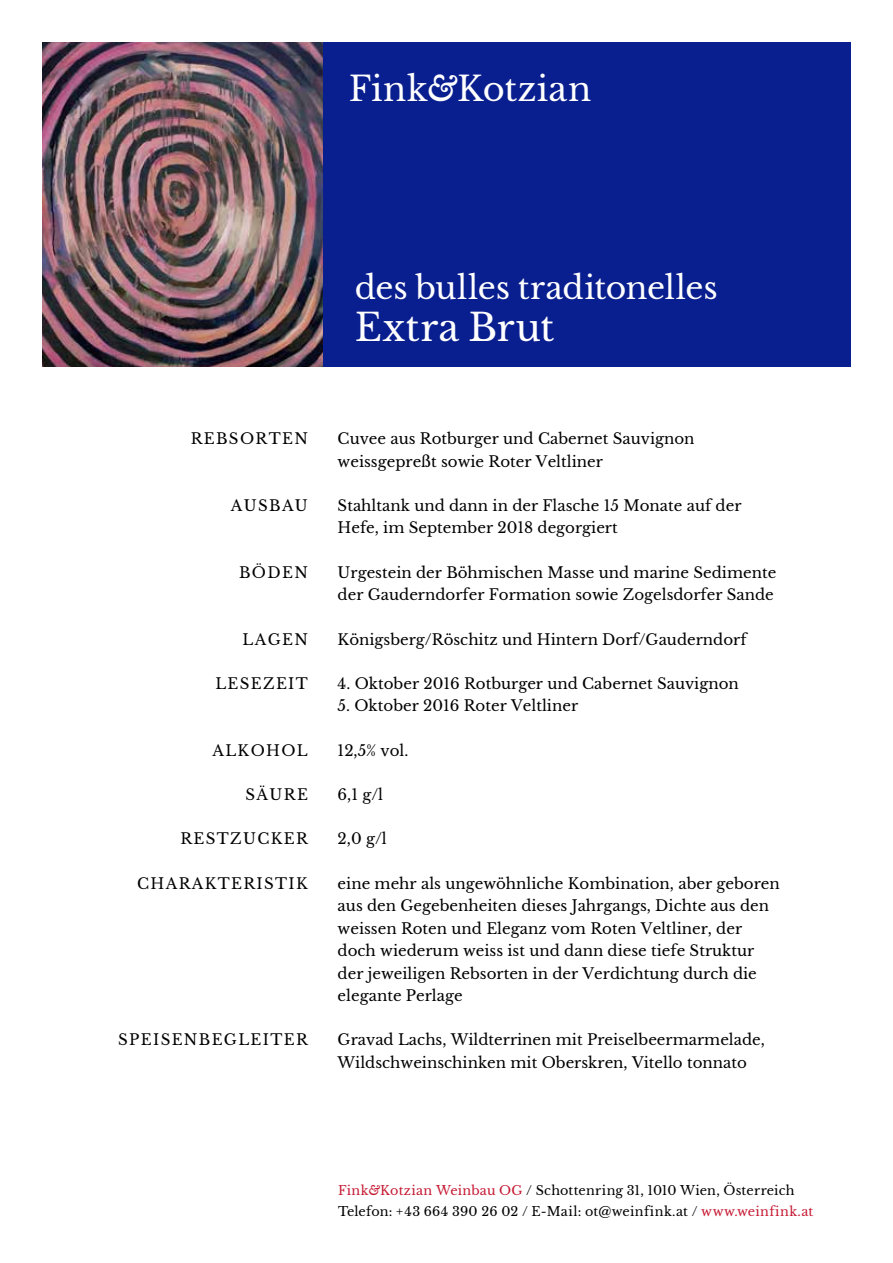
<style>
.page{position:relative;width:893px;height:1263px;background:#fff}
.page>*{position:absolute;margin:0;border:0;box-sizing:border-box;transform-origin:0 0}
.t1{font:37.5px "Libre Baskerville";letter-spacing:.01em;color:#fff}
.t2{font:33.75px "Libre Baskerville";letter-spacing:.005em;color:#fff}
.t3{font:31.5px "Libre Baskerville";letter-spacing:-.01em;color:#fff}
.t4{font:15px/22.5px "Libre Baskerville";color:#000}
.t5{font:15px "Libre Baskerville";letter-spacing:.09em;color:#000}
.t6{font:12.75px/21px "Libre Baskerville";letter-spacing:.015em;color:#000}
.s1{font-style:italic}
.s2{color:#c61932}
.s3{font-style:italic;color:#c61932}
</style>
<div class="page">
<img style="left:43px;top:43px;width:280px;height:324px">
<div style="left:323px;top:43px;width:527px;height:324px;background:#0a1f8f"></div>
<h2 class="t2" style="left:349px;top:68px;width:244px">Fink<span class="s1">&amp;</span>Kotzian</h2>
<h3 class="t3" style="left:355px;top:268px;width:364px">des bulles traditonelles</h3>
<h1 class="t1" style="left:355px;top:304px;width:201px">Extra Brut</h1>
<p class="t5" style="left:191px;top:429px;width:119px">REBSORTEN</p>
<p class="t4" style="left:338px;top:427px;width:358px">Cuvee aus Rotburger und Cabernet Sauvignon weissgepreßt sowie Roter Veltliner</p>
<p class="t4" style="left:231px;top:494px;width:78px">AUSBAU</p>
<p class="t4" style="left:338px;top:494px;width:405px">Stahltank und dann in der Flasche 15 Monate auf der<br>Hefe, im September 2018 degorgiert</p>
<p class="t4" style="left:239px;top:561px;width:70px">BÖDEN</p>
<p class="t4" style="left:338px;top:561px;width:440px">Urgestein der Böhmischen Masse und marine Sedimente der Gauderndorfer Formation sowie Zogelsdorfer Sande</p>
<p class="t4" style="left:243px;top:628px;width:67px">LAGEN</p>
<p class="t4" style="left:338px;top:628px;width:410px">Königsberg/Röschitz und Hintern Dorf/Gauderndorf</p>
<p class="t5" style="left:215px;top:674px;width:94px">LESEZEIT</p>
<p class="t4" style="left:338px;top:672px;width:403px">4. Oktober 2016 Rotburger und Cabernet Sauvignon</p>
<p class="t4" style="left:338px;top:695px;width:242px">5. Oktober 2016 Roter Veltliner</p>
<p class="t5" style="left:212px;top:741px;width:97px">ALKOHOL</p>
<p class="t4" style="left:338px;top:739px;width:72px">12,5% vol.</p>
<p class="t4" style="left:246px;top:783px;width:64px">SÄURE</p>
<p class="t4" style="left:338px;top:783px;width:47px">6,1 g/l</p>
<p class="t5" style="left:180px;top:830px;width:129px">RESTZUCKER</p>
<p class="t4" style="left:338px;top:828px;width:51px">2,0 g/l</p>
<p class="t5" style="left:137px;top:874px;width:172px">CHARAKTERISTIK</p>
<p class="t4" style="left:338px;top:872px;width:444px">eine mehr als ungewöhnliche Kombination, aber geboren aus den Gegebenheiten dieses Jahrgangs, Dichte aus den weissen Roten und Eleganz vom Roten Veltliner, der doch wiederum weiss ist und dann diese tiefe Struktur der jeweiligen Rebsorten in der Verdichtung durch die elegante Perlage</p>
<p class="t5" style="left:118px;top:1031px;width:191px">SPEISENBEGLEITER</p>
<p class="t4" style="left:338px;top:1029px;width:429px">Gravad Lachs, Wildterrinen mit Preiselbeermarmelade,<br>Wildschweinschinken mit Oberskren, Vitello tonnato</p>
<p class="t6" style="left:338px;top:1179px;width:477px"><span class="s2">Fink</span><span class="s3">&amp;</span><span class="s2">Kotzian Weinbau OG</span> / Schottenring 31, 1010 Wien, Österreich<br>Telefon: +43 664 390 26 02 / E-Mail: ot@weinfink.at / <span class="s2">www.weinfink.at</span></p>
</div>
